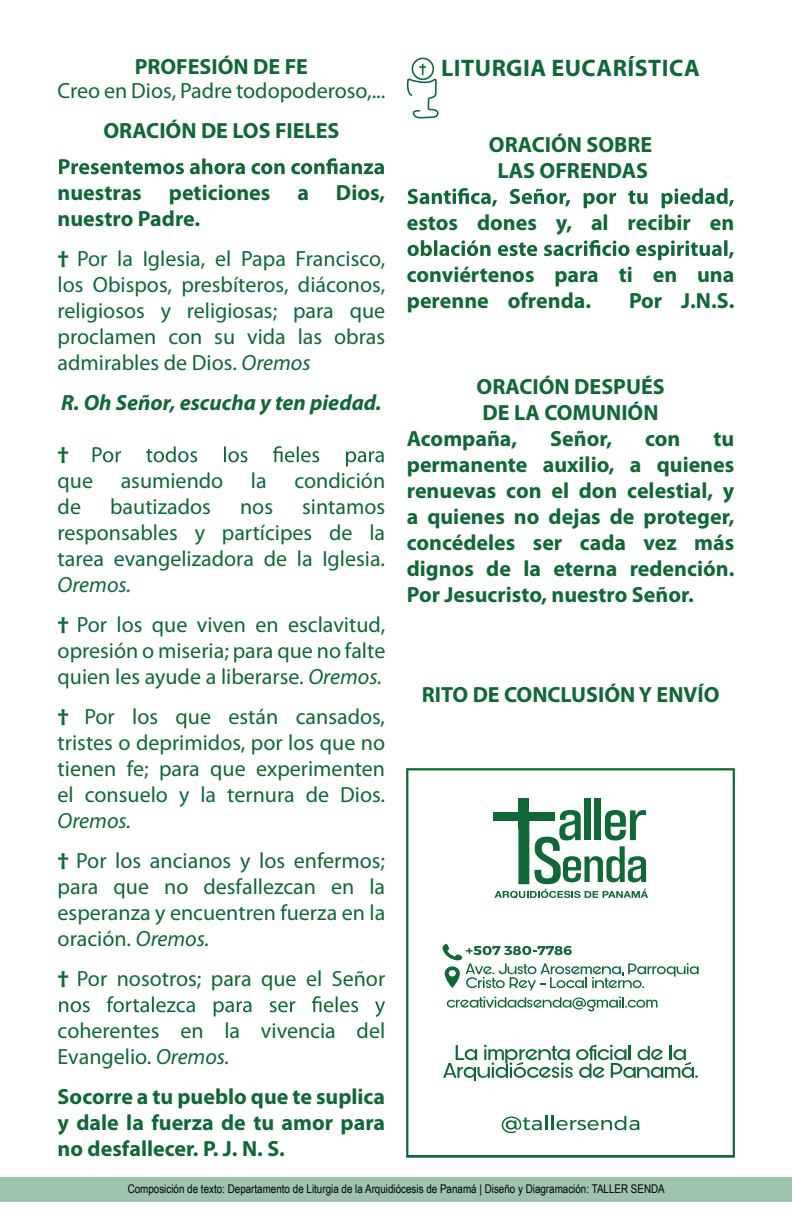
<style>
.page{position:relative;width:792px;height:1224px;background:#fff}
.page>*{position:absolute;margin:0;border:0;box-sizing:border-box;transform-origin:0 0}
.t1{font:700 24px "Myriad Pro";letter-spacing:.02em;color:#0f6836}
.t2{font:22px/26px "Myriad Pro";color:#0f6836;text-align:justify}
.t3{font:700 22px/26px "Myriad Pro";color:#0f6836}
.t4{font:italic 700 22px "Myriad Pro";color:#0f6836}
.t5{font:12px "Arial Narrow";color:#000001}
.s1{font-weight:700}
.s2{font-style:italic}
</style>
<div class="page">
<svg style="left:408px;top:188px;width:326px;height:20px"></svg>
<svg style="left:408px;top:240px;width:326px;height:20px"></svg>
<svg style="left:59px;top:158px;width:325px;height:16px"></svg>
<svg style="left:93px;top:446px;width:291px;height:20px"></svg>
<svg style="left:59px;top:996px;width:326px;height:21px"></svg>
<svg style="left:406px;top:58px;width:33px;height:60px"></svg>
<div style="left:0;top:1177px;width:792px;height:24px;background:#9fc3af"></div>
<div style="left:406px;top:768px;width:329px;height:390px;border:2px solid #0f6836"></div>
<svg style="left:442px;top:944px;width:257px;height:46px"></svg>
<svg style="left:447px;top:997px;width:210px;height:14px"></svg>
<svg style="left:443px;top:1045px;width:255px;height:36px"></svg>
<svg style="left:502px;top:1116px;width:137px;height:17px"></svg>
<div style="left:585px;top:798px;width:6px;height:42px;background:#0f6836"></div>
<div style="left:595px;top:798px;width:6px;height:42px;background:#0f6836"></div>
<div style="left:518px;top:798px;width:11px;height:31px;background:#0f6836"></div>
<div style="left:493px;top:812px;width:62px;height:9px;background:#0f6836"></div>
<svg style="left:494px;top:810px;width:154px;height:88px"></svg>
<p class="t1" style="left:441px;top:52px;width:260px">LITURGIA EUCARÍSTICA</p>
<p class="t3" style="left:135px;top:53px;width:175px">PROFESIÓN DE FE</p>
<p class="t2" style="left:58px;top:77px;width:329px">Creo en Dios, Padre todopoderoso,...</p>
<p class="t3" style="left:103px;top:117px;width:238px">ORACIÓN DE LOS FIELES</p>
<p class="t3" style="left:489px;top:131px;width:165px;text-align:center">ORACIÓN SOBRE<br>LAS OFRENDAS</p>
<p class="t3" style="left:407px;top:209px;width:329px">estos dones y, al recibir en</p>
<p class="t3" style="left:407px;top:261px;width:329px">conviértenos para ti en una perenne ofrenda.</p>
<p class="t3" style="left:58px;top:179px;width:329px">nuestras peticiones a Dios, nuestro Padre.</p>
<p class="t2" style="left:58px;top:245px;width:329px"><span class="s1">†</span> Por la Iglesia, el Papa Francisco, los Obispos, presbíteros, diáconos, religiosos y religiosas; para que proclamen con su vida las obras admirables de Dios. <span class="s2">Oremos</span></p>
<p class="t4" style="left:61px;top:388px;width:322px">R. Oh Señor, escucha y ten piedad.</p>
<p class="t3" style="left:58px;top:441px;width:13px">†</p>
<p class="t2" style="left:58px;top:467px;width:37px">que</p>
<p class="t2" style="left:121px;top:467px;width:104px">asumiendo</p>
<p class="t2" style="left:251px;top:467px;width:17px">la</p>
<p class="t2" style="left:294px;top:467px;width:92px">condición</p>
<p class="t2" style="left:58px;top:493px;width:25px">de</p>
<p class="t2" style="left:110px;top:493px;width:102px">bautizados</p>
<p class="t2" style="left:240px;top:493px;width:34px">nos</p>
<p class="t3" style="left:629px;top:287px;width:107px">Por J.N.S.</p>
<p class="t3" style="left:477px;top:373px;width:190px">ORACIÓN DESPUÉS</p>
<p class="t3" style="left:483px;top:399px;width:177px">DE LA COMUNIÓN</p>
<p class="t3" style="left:407px;top:425px;width:112px">Acompaña,</p>
<p class="t3" style="left:550px;top:425px;width:63px">Señor,</p>
<p class="t3" style="left:645px;top:425px;width:37px">con</p>
<p class="t3" style="left:407px;top:425px;width:329px;text-align:justify;text-indent:307px">tu permanente auxilio, a quienes renuevas con el don celestial, y a quienes no dejas de proteger, concédeles ser cada vez más dignos de la eterna redención.<br>Por Jesucristo, nuestro Señor.</p>
<p class="t2" style="left:58px;top:493px;width:329px;text-indent:245px">sintamos responsables y partícipes de la tarea evangelizadora de la Iglesia.</p>
<p class="t2" style="left:58px;top:564px;width:329px;line-height:40px"><span class="s2">Oremos.<br></span><span class="s1">†</span> Por los que viven en esclavitud,</p>
<p class="t2" style="left:58px;top:637px;width:329px">opresión o miseria; para que no falte quien les ayude a liberarse. <span class="s2">Oremos.</span></p>
<p class="t2" style="left:58px;top:703px;width:329px"><span class="s1">†</span> Por los que están cansados, tristes o deprimidos, por los que no tienen fe; para que experimenten el consuelo y la ternura de Dios.</p>
<p class="t2" style="left:58px;top:800px;width:329px;line-height:40px"><span class="s2">Oremos.<br></span><span class="s1">†</span> Por los ancianos y los enfermos;</p>
<p class="t2" style="left:58px;top:873px;width:329px">para que no desfallezcan en la esperanza y encuentren fuerza en la oración. <span class="s2">Oremos.</span></p>
<p class="t2" style="left:58px;top:965px;width:329px"><span class="s1">†</span> Por nosotros; para que el Señor</p>
<p class="t2" style="left:58px;top:1017px;width:329px">coherentes en la vivencia del<br>Evangelio. <span class="s2">Oremos.</span></p>
<p class="t3" style="left:58px;top:1083px;width:329px;text-align:justify">Socorre a tu pueblo que te suplica y dale la fuerza de tu amor para no desfallecer. P. J. N. S.</p>
<p class="t5" style="left:128px;top:1180px;width:539px">Composición de texto: Departamento de Liturgia de la Arquidiócesis de Panamá | Diseño y Diagramación: TALLER SENDA</p>
<p class="t3" style="left:422px;top:681px;width:299px">RITO DE CONCLUSIÓN Y ENVÍO</p>
</div>
